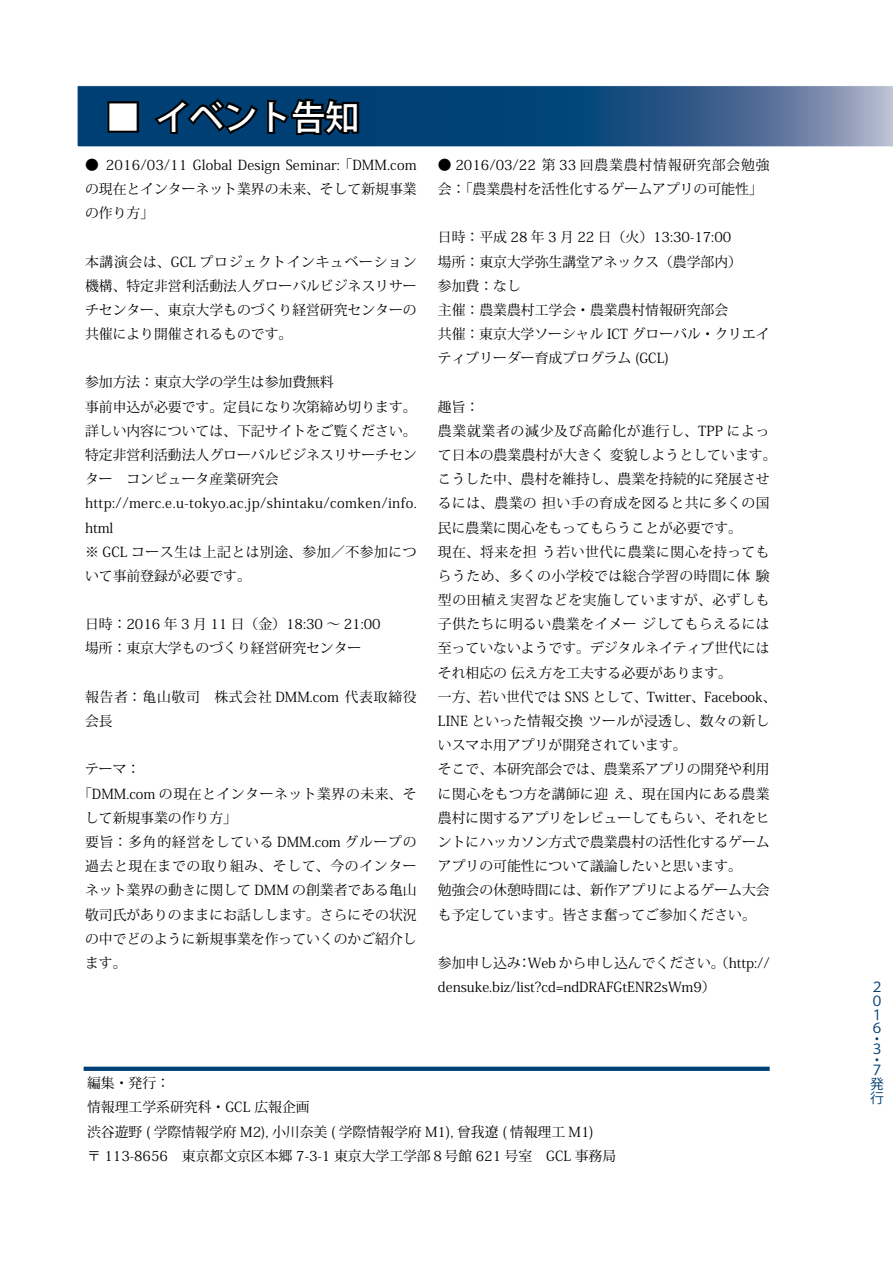
<style>
.page{position:relative;width:893px;height:1263px;background:#fff}
.page>*{position:absolute;margin:0;border:0;box-sizing:border-box;transform-origin:0 0}
.t1{font:500 34.05px "Koz Go Pro";color:#fff}
.t2{font:13.8px/24.2px "Koz Min Pro";color:#000}
.t3{font:13.8px/24.2px "Koz Min Pro";letter-spacing:.05em;color:#000}
.t4{font:13.8px "Koz Min Pro";letter-spacing:.04em;color:#000}
.t5{font:13.8px "Koz Min Pro";letter-spacing:.06em;color:#000}
.t6{font:13.8px/13.8px "Koz Go Pro";color:#003f73}
</style>
<div class="page">
<svg style="left:84px;top:1067px;width:686px;height:4px;background:#044275"></svg>
<svg style="left:77px;top:85px;width:816px;height:62px;background:#2d5d8a"></svg>
<div style="left:108px;top:101px;width:31px;height:32px;border:4px solid #000"></div>
<svg style="left:150px;top:96px;width:211px;height:43px;background:#002645"></svg>
<h1 class="t1" style="left:72px;top:96px;width:289px">　■ イベント告知</h1>
<p class="t2" style="left:85px;top:152px;width:333px;text-align:justify">● 2016/03/11 Global Design Seminar: 「DMM.comの現在とインターネット業界の未来、そして新規事業の作り方」</p>
<p class="t2" style="left:85px;top:249px;width:333px;text-align:justify">本講演会は、GCL プロジェクトインキュベーション機構、特定非営利活動法人グローバルビジネスリサーチセンター、東京大学ものづくり経営研究センターの共催により開催されるものです。</p>
<p class="t2" style="left:85px;top:370px;width:333px">参加方法：東京大学の学生は参加費無料<br>事前申込が必要です。定員になり次第締め切ります。詳しい内容については、下記サイトをご覧ください。特定非営利活動法人グローバルビジネスリサーチセンター　コンピュータ産業研究会http://merc.e.u-tokyo.ac.jp/shintaku/comken/info. html<br>※ GCL コース生は上記とは別途、参加／不参加について事前登録が必要です。</p>
<p class="t2" style="left:85px;top:612px;width:297px">日時：2016 年 3 月 11 日（金）18:30 ～ 21:00場所：東京大学ものづくり経営研究センター</p>
<p class="t3" style="left:85px;top:684px;width:333px">報告者：亀山敬司　株式会社 DMM.com 代表取締役会長</p>
<p class="t2" style="left:85px;top:757px;width:57px">テーマ：</p>
<p class="t4" style="left:78px;top:784px;width:340px">「DMM.com の現在とインターネット業界の未来、そ</p>
<p class="t2" style="left:85px;top:805px;width:154px">して新規事業の作り方」</p>
<p class="t5" style="left:85px;top:832px;width:333px">要旨：多角的経営をしている DMM.com グループの</p>
<p class="t3" style="left:85px;top:853px;width:333px">過去と現在までの取り組み、そして、今のインター</p>
<p class="t2" style="left:85px;top:878px;width:333px">ネット業界の動きに関して DMM の創業者である亀山</p>
<p class="t2" style="left:85px;top:902px;width:333px">敬司氏がありのままにお話しします。さらにその状況</p>
<p class="t2" style="left:85px;top:926px;width:333px">の中でどのように新規事業を作っていくのかご紹介し</p>
<p class="t2" style="left:85px;top:950px;width:43px">ます。</p>
<p class="t2" style="left:438px;top:152px;width:333px">● 2016/03/22 第 33 回農業農村情報研究部会勉強会：「農業農村を活性化するゲームアプリの可能性」</p>
<p class="t2" style="left:438px;top:225px;width:333px">日時：平成 28 年 3 月 22 日（火）13:30-17:00<br>場所：東京大学弥生講堂アネックス（農学部内）<br>参加費：なし<br>主催：農業農村工学会・農業農村情報研究部会<br>共催：東京大学ソーシャル ICT グローバル・クリエイティブリーダー育成プログラム (GCL)</p>
<p class="t2" style="left:438px;top:394px;width:340px">趣旨：<br>農業就業者の減少及び高齢化が進行し、TPP によって日本の農業農村が大きく 変貌しようとしています。こうした中、農村を維持し、農業を持続的に発展させるには、農業の 担い手の育成を図ると共に多くの国民に農業に関心をもってもらうことが必要です。<br>現在、将来を担 う若い世代に農業に関心を持ってもらうため、多くの小学校では総合学習の時間に体 験型の田植え実習などを実施していますが、必ずしも子供たちに明るい農業をイメー ジしてもらえるには至っていないようです。デジタルネイティブ世代にはそれ相応の 伝え方を工夫する必要があります。<br>一方、若い世代では SNS として、Twitter、Facebook、<br>LINE といった情報交換 ツールが浸透し、数々の新しいスマホ用アプリが開発されています。<br>そこで、本研究部会では、農業系アプリの開発や利用に関心をもつ方を講師に迎 え、現在国内にある農業農村に関するアプリをレビューしてもらい、それをヒントにハッカソン方式で農業農村の活性化するゲームアプリの可能性について議論したいと思います。<br>勉強会の休憩時間には、新作アプリによるゲーム大会も予定しています。皆さま奮ってご参加ください。</p>
<p class="t2" style="left:438px;top:950px;width:333px">参加申し込み：Web から申し込んでください。（http:// densuke.biz/list?cd=ndDRAFGtENR2sWm9）</p>
<p class="t2" style="left:87px;top:1070px;width:531px">編集・発行：<br>情報理工学系研究科・GCL 広報企画<br>渋谷遊野 ( 学際情報学府 M2), 小川奈美 ( 学際情報学府 M1), 曾我遼 ( 情報理工 M1)<br>〒 113-8656　東京都文京区本郷 7-3-1 東京大学工学部８号館 621 号室　GCL 事務局</p>
<p class="t6" style="left:870px;top:980px;width:12px">２<br>０<br>１<br>６</p>
<p class="t6" style="left:870px;top:1034px;width:12px;line-height:10.4px">・<br>３・<br>７</p>
<p class="t6" style="left:870px;top:1077px;width:15px">発行</p>
</div>
